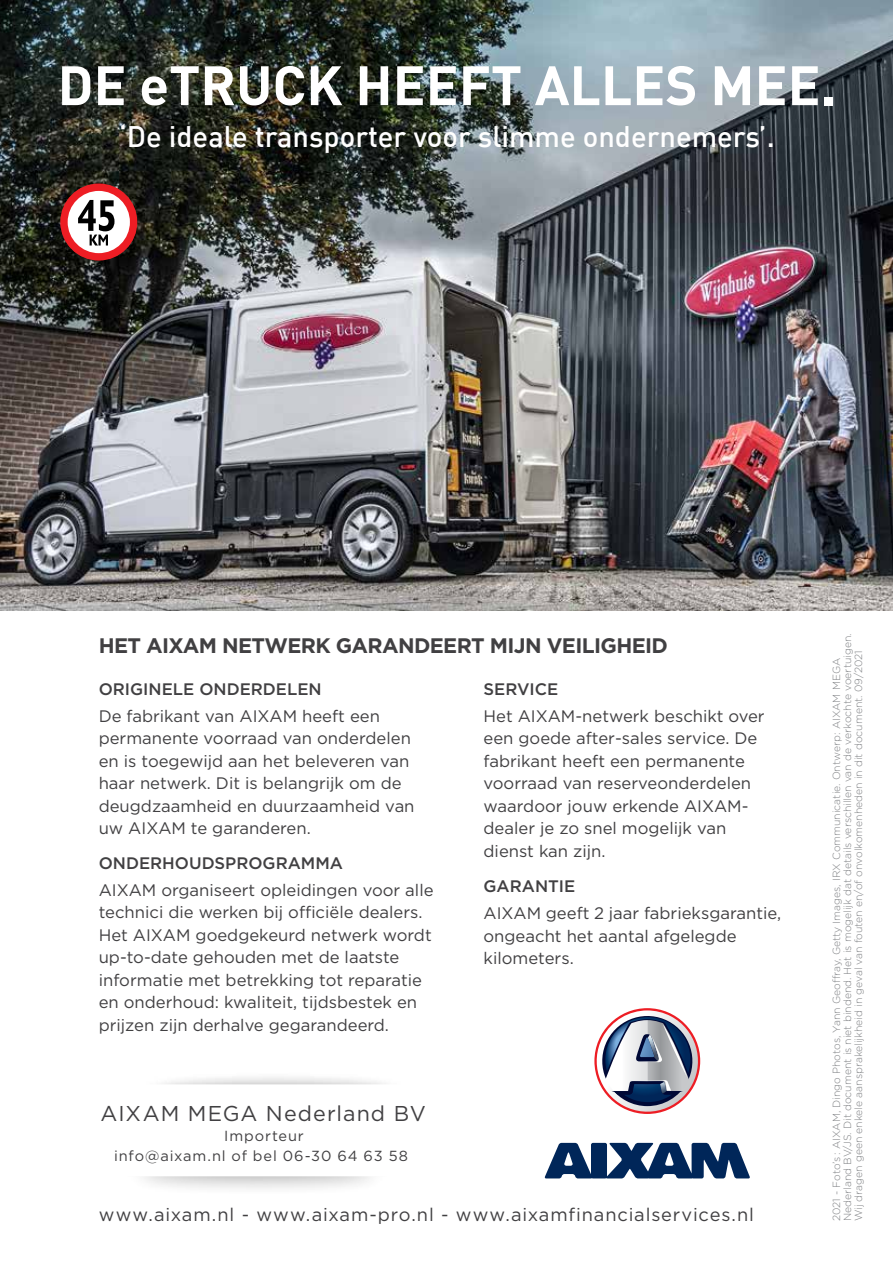
<style>
.page{position:relative;width:893px;height:1263px;background:#fff}
.page>*{position:absolute;margin:0;border:0;box-sizing:border-box;transform-origin:0 0}
.t1{font:700 54.6px "DIN";color:#fff}
.t2{font:500 29.1px "DIN";color:#fff}
.t3{font:21.45px "Gotham";letter-spacing:.05em;color:#414042}
.t4{font:700 21px "Gotham";letter-spacing:-.03em;color:#414042}
.t5{font:18.3px "Gotham";letter-spacing:.045em;color:#414042}
.t6{font:16.65px/22.5px "Gotham";color:#414042}
.t7{font:500 16.65px "Gotham";color:#414042}
.t8{font:14.55px/19.8px "Gotham";letter-spacing:.06em;color:#414042;text-align:center}
.t9{font:300 10.35px/10.9px "Gotham";color:#808285}
</style>
<div class="page">
<svg style="left:544px;top:1143px;width:206px;height:35px"></svg>
<svg style="left:594px;top:1009px;width:107px;height:105px"></svg>
<img style="left:0;top:0;width:893px;height:610px">
<svg style="left:60px;top:183px;width:78px;height:74px"></svg>
<div style="left:140px;top:1072px;width:267px;height:56px;background:#000;opacity:.75"></div>
<div style="left:124px;top:1142px;width:267px;height:55px;background:#000;opacity:.75"></div>
<svg style="left:124px;top:1084px;width:283px;height:92px"></svg>
<h1 class="t1" style="left:58px;top:50px;width:780px">DE eTRUCK HEEFT ALLES MEE.</h1>
<h2 class="t2" style="left:119px;top:118px;width:657px">‘De ideale transporter voor slimme ondernemers’.</h2>
<p class="t4" style="left:99px;top:631px;width:571px">HET AIXAM NETWERK GARANDEERT MIJN VEILIGHEID</p>
<p class="t7" style="left:99px;top:678px;width:225px">ORIGINELE ONDERDELEN</p>
<p class="t6" style="left:99px;top:704px;width:317px">De fabrikant van AIXAM heeft een permanente voorraad van onderdelen en is toegewijd aan het beleveren van haar netwerk. Dit is belangrijk om de deugdzaamheid en duurzaamheid van uw AIXAM te garanderen.</p>
<p class="t7" style="left:99px;top:852px;width:246px">ONDERHOUDSPROGRAMMA</p>
<p class="t6" style="left:99px;top:878px;width:336px">AIXAM organiseert opleidingen voor alle technici die werken bij officiële dealers.<br>Het AIXAM goedgekeurd netwerk wordt up-to-date gehouden met de laatste informatie met betrekking tot reparatie en onderhoud: kwaliteit, tijdsbestek en prijzen zijn derhalve gegarandeerd.</p>
<p class="t3" style="left:101px;top:1100px;width:327px">AIXAM MEGA Nederland BV</p>
<p class="t8" style="left:114px;top:1126px;width:295px">Importeur<br>info@aixam.nl of bel 06-30 64 63 58</p>
<p class="t7" style="left:484px;top:678px;width:76px">SERVICE</p>
<p class="t6" style="left:484px;top:704px;width:283px">Het AIXAM-netwerk beschikt over een goede after-sales service. De fabrikant heeft een permanente voorraad van reserveonderdelen waardoor jouw erkende AIXAM&shy;dealer je zo snel mogelijk van dienst kan zijn.</p>
<p class="t7" style="left:484px;top:875px;width:93px">GARANTIE</p>
<p class="t6" style="left:484px;top:901px;width:299px">AIXAM geeft 2 jaar fabrieksgarantie, ongeacht het aantal afgelegde kilometers.</p>
<p class="t5" style="left:99px;top:1203px;width:657px">www.aixam.nl - www.aixam-pro.nl - www.aixamfinancialservices.nl</p>
<p class="t9" style="left:831px;top:1221px;width:589px;rotate:-90deg">2021 - Foto’s : AIXAM, Dingo Photos, Yann Geoffray, Getty Images, IRX Communicatie. Ontwerp: AIXAM MEGA<br>Nederland BV/JS. Dit document is niet bindend. Het is mogelijk dat details verschillen van de verkochte voertuigen.<br>Wij dragen geen enkele aansprakelijkheid in geval van fouten en/of onvolkomenheden in dit document. 09/2021</p>
</div>
